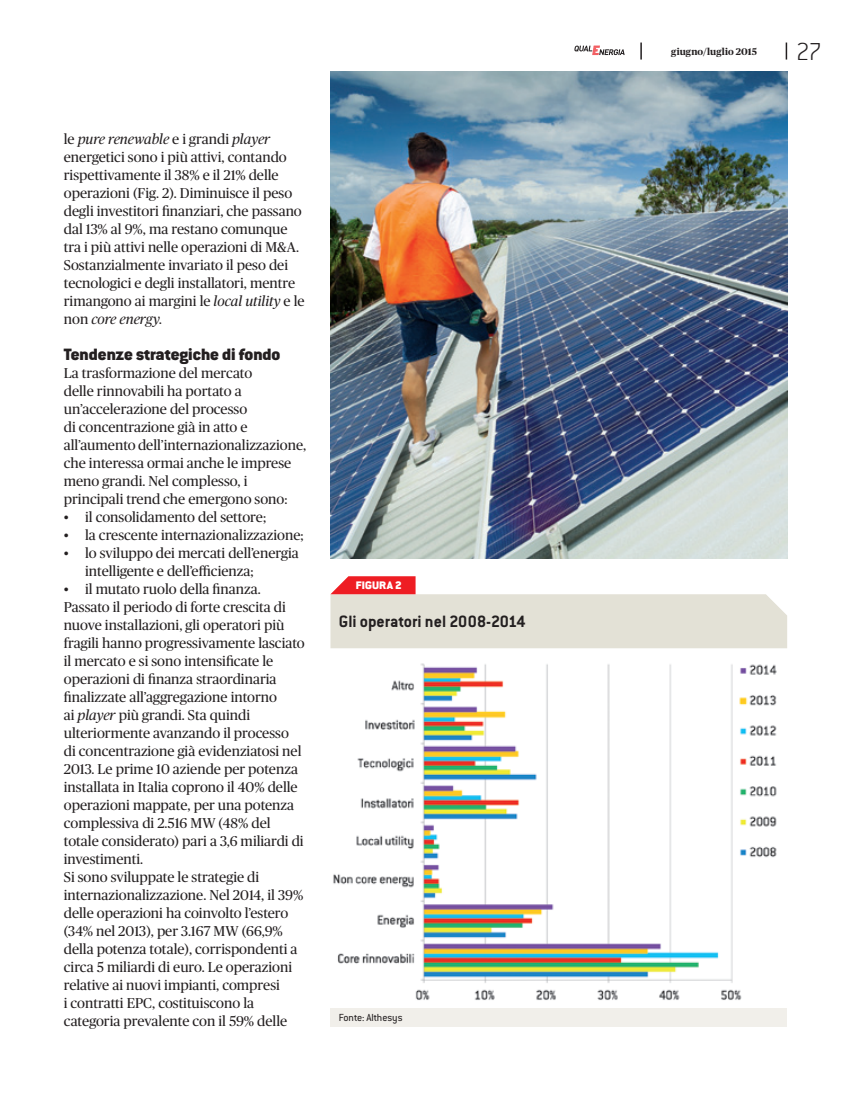
<style>
.page{position:relative;width:851px;height:1106px;background:#fff}
.page>*{position:absolute;margin:0;border:0;box-sizing:border-box;transform-origin:0 0}
.t1{font:200 27px "Conduit ITC Std";color:#231f20}
.titolo_infratesto{font:900 18px "Conduit ITC Std";color:#231f20}
.tabella_titolo{font:700 18px "Conduit ITC Std";color:#231f20}
.testo_corrente{font:14.25px/18px "Publico";color:#231f20}
.testo_rientranze{font:14.25px/18px "Publico";color:#231f20}
.t2{font:900 12px "Conduit ITC Std";letter-spacing:.015em;color:#fff}
.credito_tabella{font:11.25px "Conduit ITC Std";color:#231f20}
.t3{font:700 9.75px "Publico";letter-spacing:.015em;color:#231f20}
.s1{font-style:italic}
</style>
<div class="page">
<svg style="left:574px;top:46px;width:50px;height:9px"></svg>
<svg style="left:785px;top:43px;width:2px;height:17px"></svg>
<svg style="left:640px;top:43px;width:1px;height:17px"></svg>
<img style="left:330px;top:71px;width:457px;height:487px">
<img style="left:333px;top:663px;width:444px;height:337px">
<svg style="left:330px;top:576px;width:457px;height:72px"></svg>
<div style="left:330px;top:1008px;width:457px;height:18px;background:#f1efea"></div>
<p class="testo_corrente" style="left:64px;top:130px;width:242px">le <span class="s1">pure renewable</span> e i grandi <span class="s1">player </span>energetici sono i più attivi, contando rispettivamente il 38% e il 21% delle operazioni (Fig. 2). Diminuisce il peso degli investitori finanziari, che passano dal 13% al 9%, ma restano comunque tra i più attivi nelle operazioni di M&amp;A.<br>Sostanzialmente invariato il peso dei tecnologici e degli installatori, mentre rimangono ai margini le <span class="s1">local utility</span> e le non <span class="s1">core energy.</span></p>
<p class="titolo_infratesto" style="left:64px;top:344px;width:218px">Tendenze strategiche di fondo</p>
<p class="testo_corrente" style="left:64px;top:364px;width:244px">La trasformazione del mercato<br>delle rinnovabili ha portato a un’accelerazione del processo<br>di concentrazione già in atto e all’aumento dell’internazionalizzazione, che interessa ormai anche le imprese meno grandi. Nel complesso, i principali trend che emergono sono:</p>
<p class="testo_rientranze" style="left:64px;top:508px;width:204px">• il consolidamento del settore;</p>
<p class="testo_rientranze" style="left:64px;top:526px;width:241px">• la crescente internazionalizzazione;</p>
<p class="testo_rientranze" style="left:85px;top:544px;width:215px;text-indent:-21px">• lo sviluppo dei mercati dell’energia intelligente e dell’efficienza;</p>
<p class="testo_rientranze" style="left:64px;top:580px;width:198px">• il mutato ruolo della finanza.</p>
<p class="testo_corrente" style="left:64px;top:598px;width:242px">Passato il periodo di forte crescita di nuove installazioni, gli operatori più fragili hanno progressivamente lasciato il mercato e si sono intensificate le operazioni di finanza straordinaria finalizzate all’aggregazione intorno<br>ai <span class="s1">player</span> più grandi. Sta quindi ulteriormente avanzando il processo<br>di concentrazione già evidenziatosi nel 2013. Le prime 10 aziende per potenza installata in Italia coprono il 40% delle operazioni mappate, per una potenza complessiva di 2.516 MW (48% del totale considerato) pari a 3,6 miliardi di investimenti.</p>
<p class="testo_corrente" style="left:64px;top:868px;width:241px">Si sono sviluppate le strategie di internazionalizzazione. Nel 2014, il 39% delle operazioni ha coinvolto l’estero (34% nel 2013), per 3.167 MW (66,9% della potenza totale), corrispondenti a circa 5 miliardi di euro. Le operazioni relative ai nuovi impianti, compresi<br>i contratti EPC, costituiscono la categoria prevalente con il 59% delle</p>
<p class="t2" style="left:356px;top:578px;width:48px">FIGURA 2</p>
<p class="tabella_titolo" style="left:339px;top:610px;width:188px">Gli operatori nel 2008-2014</p>
<p class="credito_tabella" style="left:339px;top:1010px;width:65px">Fonte: Althesys</p>
<p class="t3" style="left:671px;top:46px;width:87px">giugno/luglio 2015</p>
<p class="t1" style="left:795px;top:35px;width:28px">27</p>
</div>
